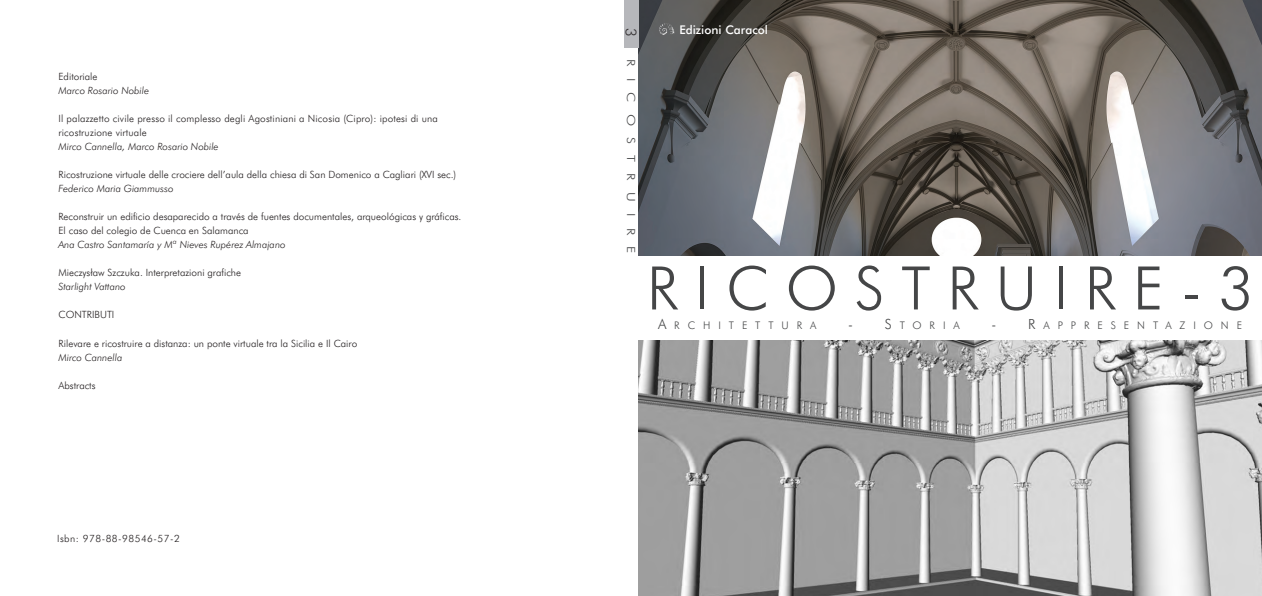
<style>
.page{position:relative;width:1262px;height:596px;background:#fff}
.page>*{position:absolute;margin:0;border:0;box-sizing:border-box;transform-origin:0 0}
.t1{font:300 60px "Futura BT";letter-spacing:.275em;color:#454647}
.t2{font:300 15px "Futura BT";color:rgb(35 31 32/.88)}
.t3{font:500 12px "Futura BT";color:#fff}
.t4{font:300 11.2px "Futura BT";letter-spacing:.8em;color:#454647;scale:1.25 1}
.t5{font:300 10.5px "Futura BT";letter-spacing:.755em;color:#454647}
.t6{font:300 10px/14px "Futura BT";color:#231f20}
.t7{font:italic 300 10px "Futura BT";color:#231f20}
.t8{font:300 10px "Futura BT";letter-spacing:.05em;color:#231f20}
.s1{font-size:14px}
</style>
<div class="page">
<img style="left:638px;top:340px;width:623px;height:255px">
<img style="left:638px;top:0;width:623px;height:255px">
<div style="left:624px;top:0;width:14px;height:47px;background:#b6b7bb"></div>
<img style="left:659px;top:23px;width:15px;height:12px">
<p class="t6" style="left:58px;top:70px;width:41px">Editoriale</p>
<p class="t7" style="left:58px;top:85px;width:92px">Marco Rosario Nobile</p>
<p class="t6" style="left:58px;top:112px;width:381px">Il palazzetto civile presso il complesso degli Agostiniani a Nicosia (Cipro): ipotesi di una ricostruzione virtuale</p>
<p class="t7" style="left:58px;top:141px;width:162px">Mirco Cannella, Marco Rosario Nobile</p>
<p class="t6" style="left:58px;top:168px;width:399px">Ricostruzione virtuale delle crociere dell’aula della chiesa di San Domenico a Cagliari (XVI sec.)</p>
<p class="t7" style="left:58px;top:183px;width:117px">Federico Maria Giammusso</p>
<p class="t6" style="left:58px;top:210px;width:404px">Reconstruir un edificio desaparecido a través de fuentes documentales, arqueológicas y gráficas.<br>El caso del colegio de Cuenca en Salamanca</p>
<p class="t7" style="left:58px;top:239px;width:229px">Ana Castro Santamaría y Mª Nieves Rupérez Almajano</p>
<p class="t6" style="left:58px;top:266px;width:184px">Mieczysław Szczuka. Interpretazioni grafiche</p>
<p class="t7" style="left:58px;top:281px;width:69px">Starlight Vattano</p>
<p class="t6" style="left:58px;top:308px;width:57px">CONTRIBUTI</p>
<p class="t6" style="left:58px;top:336px;width:300px">Rilevare e ricostruire a distanza: un ponte virtuale tra la Sicilia e Il Cairo</p>
<p class="t7" style="left:58px;top:351px;width:65px">Mirco Cannella</p>
<p class="t6" style="left:58px;top:378px;width:39px">Abstracts</p>
<p class="t8" style="left:57px;top:532px;width:124px">Isbn: 978-88-98546-57-2</p>
<h2 class="t2" style="left:639px;top:28px;width:10px;rotate:90deg">3</h2>
<p class="t4" style="left:637px;top:59px;width:157px;rotate:90deg">RICOSTRUIRE</p>
<p class="t3" style="left:679px;top:23px;width:90px">Edizioni Caracol</p>
<h1 class="t1" style="left:647px;top:253px;width:608px">RICOSTRUIRE-3</h1>
<p class="t5" style="left:658px;top:319px;width:160px"><span class="s1">A</span>RCHITETTURA</p>
<p class="t5" style="left:848px;top:319px;width:113px"><span class="s1">- S</span>TORIA</p>
<p class="t5" style="left:991px;top:319px;width:252px"><span class="s1">- R</span>APPRESENTAZIONE</p>
</div>
